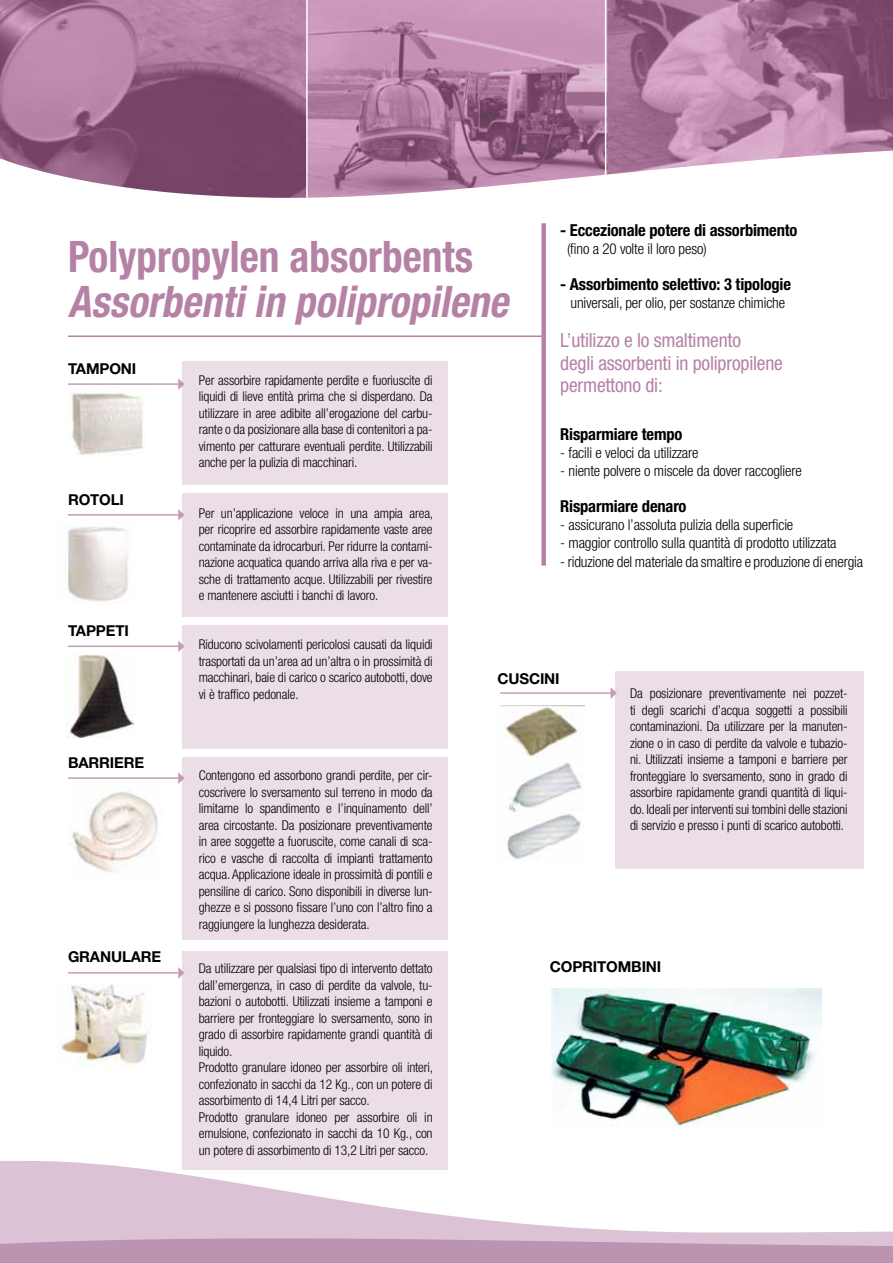
<style>
.page{position:relative;width:893px;height:1263px;background:#fff}
.page>*{position:absolute;margin:0;border:0;box-sizing:border-box;transform-origin:0 0}
.t1{font:italic 700 condensed 43.5px "Helvetica Neue LT Std";color:#b582a5;scale:.95 1}
.t2{font:700 condensed 43.5px "Helvetica Neue LT Std";color:#b582a5;scale:.95 1}
.t3{font:condensed 19.5px/22.5px "Helvetica Neue LT Std";letter-spacing:-.01em;color:#b582a5}
.t4{font:700 condensed 16.5px "Helvetica Neue LT Std";letter-spacing:-.01em;color:#000}
.t5{font:300 condensed 15px "Helvetica Neue LT Std";letter-spacing:-.01em;color:#000}
.t6{font:700 15px "Helvetica Neue LT Std";letter-spacing:-.01em;color:#000}
.t7{font:300 condensed 13.5px/16.5px "Helvetica Neue LT Std";letter-spacing:-.01em;color:#000;text-align:justify}
</style>
<div class="page">
<div style="left:183px;top:361px;width:265px;height:124px;background:#ebdee7"></div>
<div style="left:183px;top:493px;width:265px;height:124px;background:#ebdee7"></div>
<div style="left:183px;top:625px;width:265px;height:123px;background:#ebdee7"></div>
<div style="left:615px;top:672px;width:248px;height:197px;background:#ebdee7"></div>
<div style="left:183px;top:757px;width:265px;height:183px;background:#ebdee7"></div>
<div style="left:183px;top:951px;width:265px;height:218px;background:#ebdee7"></div>
<svg style="left:0;top:1161px;width:448px;height:32px"></svg>
<svg style="left:0;top:1193px;width:893px;height:70px"></svg>
<svg style="left:0;top:0;width:893px;height:198px;background:#af81a1"></svg>
<hr style="left:68px;top:335px;width:476px;height:2px;background:#b582a5">
<hr style="left:68px;top:383px;width:111px;height:2px;background:#c49cb7">
<svg style="left:178px;top:378px;width:7px;height:12px"></svg>
<hr style="left:68px;top:514px;width:111px;height:2px;background:#c49cb7">
<svg style="left:178px;top:509px;width:7px;height:12px"></svg>
<hr style="left:68px;top:645px;width:111px;height:2px;background:#c49cb7">
<svg style="left:178px;top:640px;width:7px;height:12px"></svg>
<hr style="left:500px;top:692px;width:111px;height:2px;background:#c49cb7">
<svg style="left:611px;top:688px;width:6px;height:11px"></svg>
<hr style="left:68px;top:777px;width:111px;height:2px;background:#c49cb7">
<svg style="left:178px;top:772px;width:7px;height:12px"></svg>
<hr style="left:68px;top:972px;width:111px;height:2px;background:#c49cb7">
<svg style="left:178px;top:967px;width:7px;height:12px"></svg>
<div style="left:541px;top:223px;width:5px;height:343px;background:#b582a5"></div>
<img style="left:69px;top:393px;width:76px;height:62px">
<img style="left:70px;top:791px;width:88px;height:82px">
<img style="left:66px;top:654px;width:67px;height:83px">
<img style="left:58px;top:984px;width:90px;height:81px">
<img style="left:65px;top:527px;width:63px;height:76px">
<img style="left:501px;top:706px;width:83px;height:155px">
<img style="left:551px;top:988px;width:270px;height:139px">
<hr style="left:306px;top:0;width:2px;height:208px;background:#fff">
<hr style="left:605px;top:0;width:1px;height:208px;background:#fff">
<p class="t4" style="left:560px;top:221px;width:239px">- Eccezionale potere di assorbimento</p>
<p class="t5" style="left:567px;top:241px;width:141px">(fino a 20 volte il loro peso)</p>
<p class="t4" style="left:560px;top:275px;width:232px">- Assorbimento selettivo: 3 tipologie</p>
<p class="t5" style="left:571px;top:295px;width:216px">universali, per olio, per sostanze chimiche</p>
<h2 class="t3" style="left:560px;top:329px;width:224px">L’utilizzo e lo smaltimento<br>degli assorbenti in polipropilene permettono di:</h2>
<p class="t4" style="left:560px;top:425px;width:124px">Risparmiare tempo</p>
<p class="t5" style="left:560px;top:445px;width:140px">- facili e veloci da utilizzare</p>
<p class="t5" style="left:560px;top:463px;width:243px">- niente polvere o miscele da dover raccogliere</p>
<p class="t4" style="left:560px;top:497px;width:128px">Risparmiare denaro</p>
<p class="t5" style="left:560px;top:517px;width:235px">- assicurano l’assoluta pulizia della superficie</p>
<p class="t5" style="left:560px;top:535px;width:278px">- maggior controllo sulla quantità di prodotto utilizzata</p>
<p class="t5" style="left:560px;top:553px;width:304px">- riduzione del materiale da smaltire e produzione di energia</p>
<h1 class="t2" style="left:68px;top:230px;width:428px">Polypropylen absorbents</h1>
<h1 class="t1" style="left:68px;top:275px;width:475px">Assorbentiin polipropilene</h1>
<p class="t6" style="left:68px;top:359px;width:70px">TAMPONI</p>
<p class="t7" style="left:199px;top:372px;width:235px">Per assorbire rapidamente perdite e fuoriuscite di liquidi di lieve entità prima che si disperdano. Da utilizzare in aree adibite all’erogazione del carbu&shy;rante o da posizionare alla base di contenitori a pa&shy;vimento per catturare eventuali perdite. Utilizzabili anche per la pulizia di macchinari.</p>
<p class="t6" style="left:68px;top:491px;width:57px">ROTOLI</p>
<p class="t7" style="left:199px;top:505px;width:236px">Per un’applicazione veloce in una ampia area, per ricoprire ed assorbire rapidamente vaste aree contaminate da idrocarburi. Per ridurre la contami&shy;nazione acquatica quando arriva alla riva e per va&shy;sche di trattamento acque. Utilizzabili per rivestire e mantenere asciutti i banchi di lavoro.</p>
<p class="t7" style="left:199px;top:636px;width:235px">Riducono scivolamenti pericolosi causati da liquidi trasportati da un’area ad un’altra o in prossimità di macchinari, baie di carico o scarico autobotti, dove vi è traffico pedonale.</p>
<p class="t6" style="left:68px;top:622px;width:62px">TAPPETI</p>
<p class="t6" style="left:497px;top:669px;width:64px">CUSCINI</p>
<p class="t7" style="left:630px;top:685px;width:219px">Da posizionare preventivamente nei pozzet&shy;ti degli scarichi d’acqua soggetti a possibili contaminazioni. Da utilizzare per la manuten&shy;zione o in caso di perdite da valvole e tubazio&shy;ni. Utilizzati insieme a tamponi e barriere per fronteggiare lo sversamento, sono in grado di assorbire rapidamente grandi quantità di liqui&shy;do. Ideali per interventi sui tombini delle stazioni di servizio e presso i punti di scarico autobotti.</p>
<p class="t6" style="left:68px;top:753px;width:78px">BARRIERE</p>
<p class="t7" style="left:199px;top:767px;width:235px">Contengono ed assorbono grandi perdite, per cir&shy;coscrivere lo sversamento sul terreno in modo da limitarne lo spandimento e l’inquinamento dell’ area circostante. Da posizionare preventivamente in aree soggette a fuoruscite, come canali di sca&shy;rico e vasche di raccolta di impianti trattamento acqua. Applicazione ideale in prossimità di pontili e pensiline di carico. Sono disponibili in diverse lun&shy;ghezze e si possono fissare l’uno con l’altro fino a raggiungere la lunghezza desiderata.</p>
<p class="t7" style="left:199px;top:960px;width:236px;text-align:left">Da utilizzare per qualsiasi tipo di intervento dettato dall’emergenza, in caso di perdite da valvole, tu&shy;bazioni o autobotti. Utilizzati insieme a tamponi e barriere per fronteggiare lo sversamento, sono in grado di assorbire rapidamente grandi quantità di liquido.<br>Prodotto granulare idoneo per assorbire oli interi, confezionato in sacchi da 12 Kg., con un potere di assorbimento di 14,4 Litri per sacco.<br>Prodotto granulare idoneo per assorbire oli in emulsione, confezionato in sacchi da 10 Kg., con un potere di assorbimento di 13,2 Litri per sacco.</p>
<p class="t6" style="left:68px;top:947px;width:95px">GRANULARE</p>
<p class="t6" style="left:550px;top:957px;width:113px">COPRITOMBINI</p>
</div>
